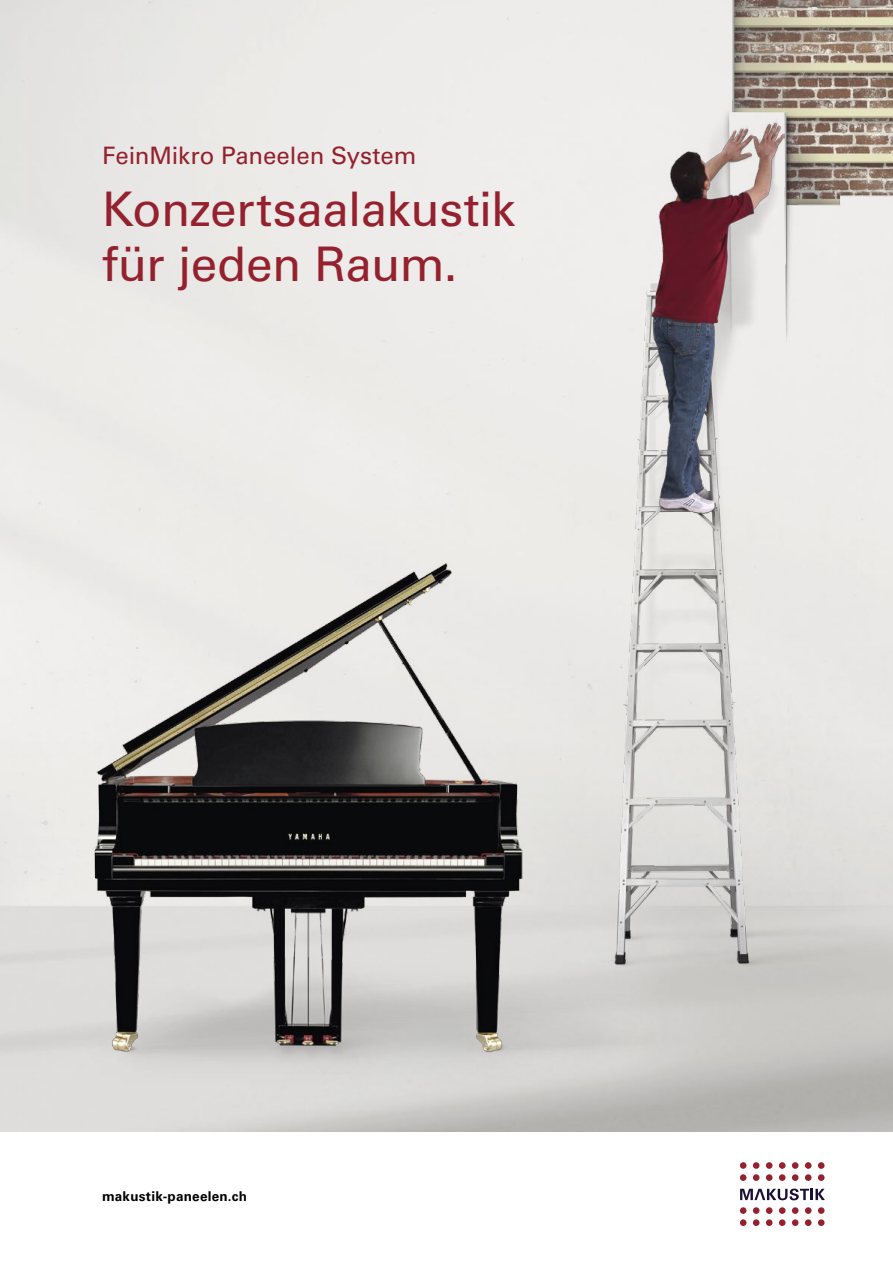
<style>
.page{position:relative;width:893px;height:1263px;background:#fff}
.page>*{position:absolute;margin:0;border:0;box-sizing:border-box;transform-origin:0 0}
.t1{font:47.7px/54.3px "Univers LT Std";letter-spacing:-.01em;color:#94212d}
.t2{font:24px "Univers LT Std";letter-spacing:-.005em;color:#94212d}
.t3{font:700 13.5px "Univers LT Std";letter-spacing:.015em;color:#000}
</style>
<div class="page">
<svg style="left:740px;top:1188px;width:85px;height:12px"></svg>
<div style="left:740px;top:1174px;width:6px;height:7px;background:#94212d;border-radius:50%"></div>
<div style="left:753px;top:1174px;width:6px;height:7px;background:#94212d;border-radius:50%"></div>
<div style="left:766px;top:1174px;width:6px;height:7px;background:#94212d;border-radius:50%"></div>
<div style="left:779px;top:1174px;width:6px;height:7px;background:#94212d;border-radius:50%"></div>
<div style="left:792px;top:1174px;width:6px;height:7px;background:#94212d;border-radius:50%"></div>
<div style="left:805px;top:1174px;width:6px;height:7px;background:#94212d;border-radius:50%"></div>
<div style="left:818px;top:1174px;width:6px;height:7px;background:#94212d;border-radius:50%"></div>
<div style="left:740px;top:1162px;width:6px;height:7px;background:#94212d;border-radius:50%"></div>
<div style="left:753px;top:1162px;width:6px;height:7px;background:#94212d;border-radius:50%"></div>
<div style="left:766px;top:1162px;width:6px;height:7px;background:#94212d;border-radius:50%"></div>
<div style="left:779px;top:1162px;width:6px;height:7px;background:#94212d;border-radius:50%"></div>
<div style="left:792px;top:1162px;width:6px;height:7px;background:#94212d;border-radius:50%"></div>
<div style="left:805px;top:1162px;width:6px;height:7px;background:#94212d;border-radius:50%"></div>
<div style="left:818px;top:1162px;width:6px;height:7px;background:#94212d;border-radius:50%"></div>
<div style="left:740px;top:1219px;width:6px;height:7px;background:#94212d;border-radius:50%"></div>
<div style="left:753px;top:1219px;width:6px;height:7px;background:#94212d;border-radius:50%"></div>
<div style="left:766px;top:1219px;width:6px;height:7px;background:#94212d;border-radius:50%"></div>
<div style="left:779px;top:1219px;width:6px;height:7px;background:#94212d;border-radius:50%"></div>
<div style="left:792px;top:1219px;width:6px;height:7px;background:#94212d;border-radius:50%"></div>
<div style="left:805px;top:1219px;width:6px;height:7px;background:#94212d;border-radius:50%"></div>
<div style="left:818px;top:1219px;width:6px;height:7px;background:#94212d;border-radius:50%"></div>
<div style="left:740px;top:1207px;width:6px;height:7px;background:#94212d;border-radius:50%"></div>
<div style="left:753px;top:1207px;width:6px;height:7px;background:#94212d;border-radius:50%"></div>
<div style="left:766px;top:1207px;width:6px;height:7px;background:#94212d;border-radius:50%"></div>
<div style="left:779px;top:1207px;width:6px;height:7px;background:#94212d;border-radius:50%"></div>
<div style="left:792px;top:1207px;width:6px;height:7px;background:#94212d;border-radius:50%"></div>
<div style="left:805px;top:1207px;width:6px;height:7px;background:#94212d;border-radius:50%"></div>
<div style="left:818px;top:1207px;width:6px;height:7px;background:#94212d;border-radius:50%"></div>
<img style="left:87px;top:563px;width:600px;height:523px">
<img style="left:455px;top:0;width:438px;height:1026px">
<p class="t2" style="left:102px;top:141px;width:316px">FeinMikro Paneelen System</p>
<p class="t1" style="left:102px;top:183px;width:415px">Konzertsaalakustik für jeden Raum.</p>
<p class="t3" style="left:102px;top:1188px;width:147px">makustik-paneelen.ch</p>
</div>
